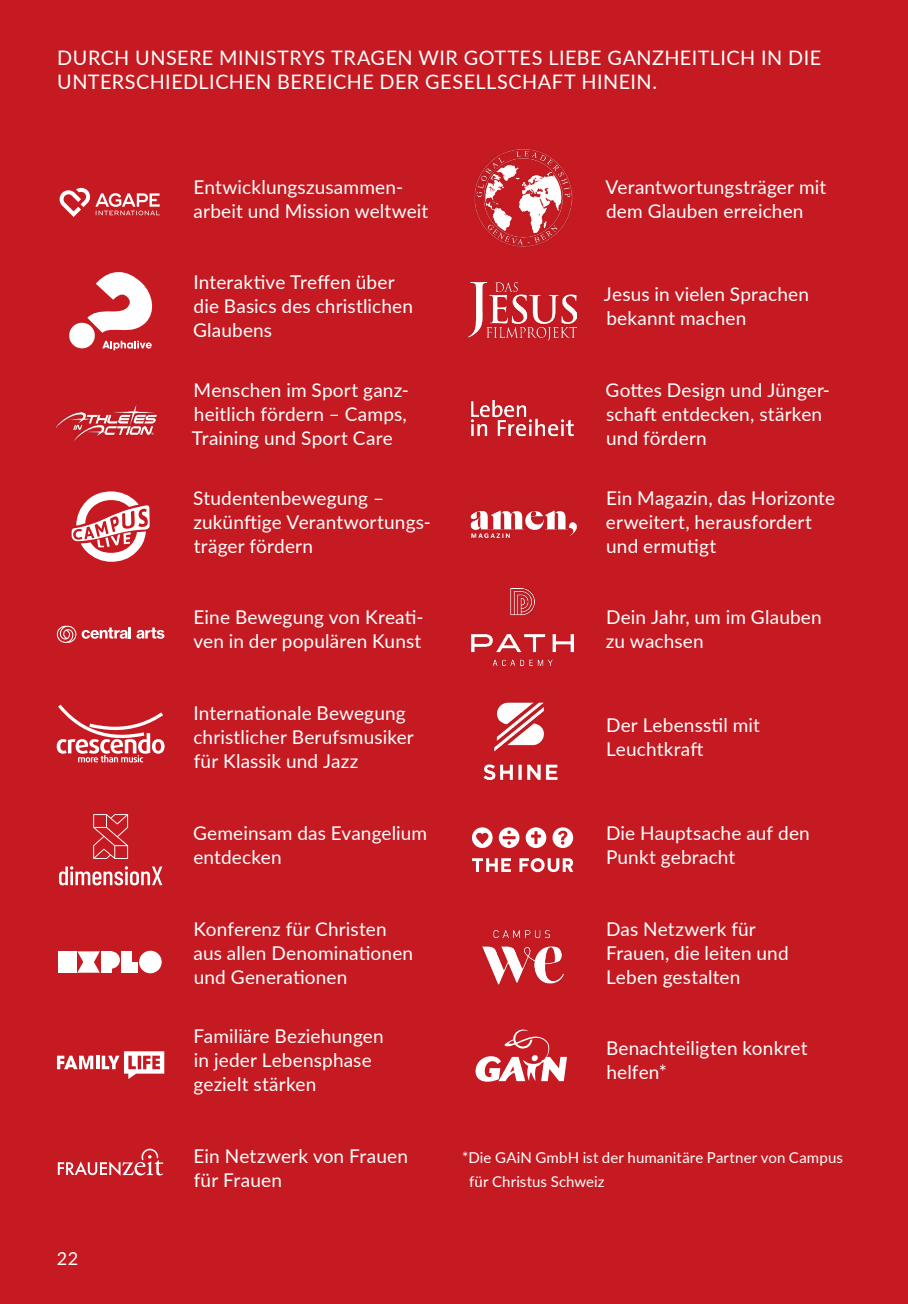
<style>
.page{position:relative;width:908px;height:1304px;background:#fff}
.page>*{position:absolute;margin:0;border:0;box-sizing:border-box;transform-origin:0 0}
.t1{font:20px/24px "Lato";letter-spacing:.025em;color:#fff}
.t2{font:19px/24px "Lato";letter-spacing:.01em;color:#fff}
.t3{font:18px "Lato";color:#fff}
.t4{font:15px/24px "Lato";letter-spacing:.005em;color:#fff}
</style>
<div class="page">
<div style="left:0;top:0;width:907px;height:1304px;background:#c51a21"></div>
<svg style="left:59px;top:188px;width:101px;height:29px"></svg>
<img style="left:474px;top:149px;width:98px;height:98px">
<svg style="left:69px;top:272px;width:83px;height:78px"></svg>
<img style="left:468px;top:282px;width:108px;height:58px">
<img style="left:57px;top:404px;width:100px;height:37px">
<img style="left:470px;top:400px;width:104px;height:37px">
<svg style="left:72px;top:491px;width:77px;height:71px"></svg>
<img style="left:470px;top:510px;width:106px;height:29px">
<svg style="left:57px;top:626px;width:107px;height:17px"></svg>
<img style="left:471px;top:588px;width:102px;height:78px">
<svg style="left:57px;top:705px;width:107px;height:57px"></svg>
<img style="left:483px;top:702px;width:75px;height:79px">
<svg style="left:59px;top:866px;width:103px;height:19px"></svg>
<svg style="left:93px;top:814px;width:35px;height:45px"></svg>
<svg style="left:472px;top:858px;width:38px;height:14px"></svg>
<svg style="left:519px;top:858px;width:54px;height:14px"></svg>
<svg style="left:472px;top:827px;width:20px;height:21px"></svg>
<svg style="left:498px;top:827px;width:21px;height:21px"></svg>
<svg style="left:525px;top:827px;width:21px;height:21px"></svg>
<svg style="left:552px;top:827px;width:21px;height:21px"></svg>
<div style="left:59px;top:951px;width:13px;height:22px;background:#fff"></div>
<div style="left:59px;top:951px;width:17px;height:7px;background:#fff"></div>
<div style="left:59px;top:966px;width:17px;height:7px;background:#fff"></div>
<div style="left:59px;top:959px;width:17px;height:5px;background:#fff"></div>
<svg style="left:77px;top:951px;width:23px;height:22px"></svg>
<div style="left:101px;top:951px;width:10px;height:22px;background:#fff"></div>
<div style="left:121px;top:951px;width:11px;height:22px;background:#fff"></div>
<div style="left:121px;top:962px;width:17px;height:11px;background:#fff"></div>
<div style="left:139px;top:951px;width:23px;height:22px;background:#fff;border-radius:50%"></div>
<div style="left:102px;top:951px;width:18px;height:18px;background:#fff;border-radius:50%"></div>
<img style="left:482px;top:929px;width:82px;height:56px">
<svg style="left:57px;top:1051px;width:107px;height:28px"></svg>
<svg style="left:475px;top:1029px;width:91px;height:53px"></svg>
<svg style="left:58px;top:1148px;width:105px;height:28px"></svg>
<p class="t1" style="left:57px;top:45px;width:765px">DURCH UNSERE MINISTRYS TRAGEN WIR GOTTES LIEBE GANZHEITLICH IN DIE<br>UNTERSCHIEDLICHEN BEREICHE DER GESELLSCHAFT HINEIN.</p>
<p class="t2" style="left:193px;top:174px;width:236px">Entwicklungszusammen&shy;arbeit und Mission weltweit</p>
<p class="t2" style="left:605px;top:174px;width:222px">Verantwortungsträger mit dem Glauben erreichen</p>
<p class="t2" style="left:193px;top:270px;width:221px">Interaktive Treffen über die Basics des christlichen<br>Glaubens</p>
<p class="t2" style="left:603px;top:282px;width:206px">Jesus in vielen Sprachen bekannt machen</p>
<p class="t2" style="left:192px;top:377px;width:218px;text-align:justify">Menschen im Sport ganz&shy;heitlich fördern – Camps, Training und Sport Care</p>
<p class="t2" style="left:605px;top:377px;width:226px">Gottes Design und Jünger&shy;schaft entdecken, stärken und fördern</p>
<p class="t2" style="left:193px;top:485px;width:239px">Studentenbewegung – zukünftige Verantwortungs&shy;träger fördern</p>
<p class="t2" style="left:605px;top:485px;width:231px">Ein Magazin, das Horizonte erweitert, herausfordert und ermutigt</p>
<p class="t2" style="left:193px;top:605px;width:231px">Eine Bewegung von Kreati&shy;ven in der populären Kunst</p>
<p class="t2" style="left:605px;top:605px;width:217px">Dein Jahr, um im Glauben zu wachsen</p>
<p class="t2" style="left:193px;top:700px;width:222px">Internationale Bewegung christlicher Berufsmusiker für Klassik und Jazz</p>
<p class="t2" style="left:605px;top:712px;width:155px">Der Lebensstil mit<br>Leuchtkraft</p>
<p class="t2" style="left:193px;top:820px;width:236px">Gemeinsam das Evangelium entdecken</p>
<p class="t2" style="left:605px;top:820px;width:205px">Die Hauptsache auf den<br>Punkt gebracht</p>
<p class="t2" style="left:193px;top:916px;width:221px">Konferenz für Christen aus allen Denominationen und Generationen</p>
<p class="t2" style="left:605px;top:916px;width:184px">Das Netzwerk für<br>Frauen, die leiten und<br>Leben gestalten</p>
<p class="t3" style="left:57px;top:1246px;width:23px">22</p>
<p class="t2" style="left:193px;top:1024px;width:191px">Familiäre Beziehungen in jeder Lebensphase gezielt stärken</p>
<p class="t2" style="left:193px;top:1143px;width:216px">Ein Netzwerk von Frauen für Frauen</p>
<p class="t2" style="left:605px;top:1036px;width:203px">Benachteiligten konkret helfen*</p>
<p class="t4" style="left:469px;top:1145px;width:375px;text-indent:-7px">*Die GAiN GmbH ist der humanitäre Partner von Campus für Christus Schweiz</p>
</div>
